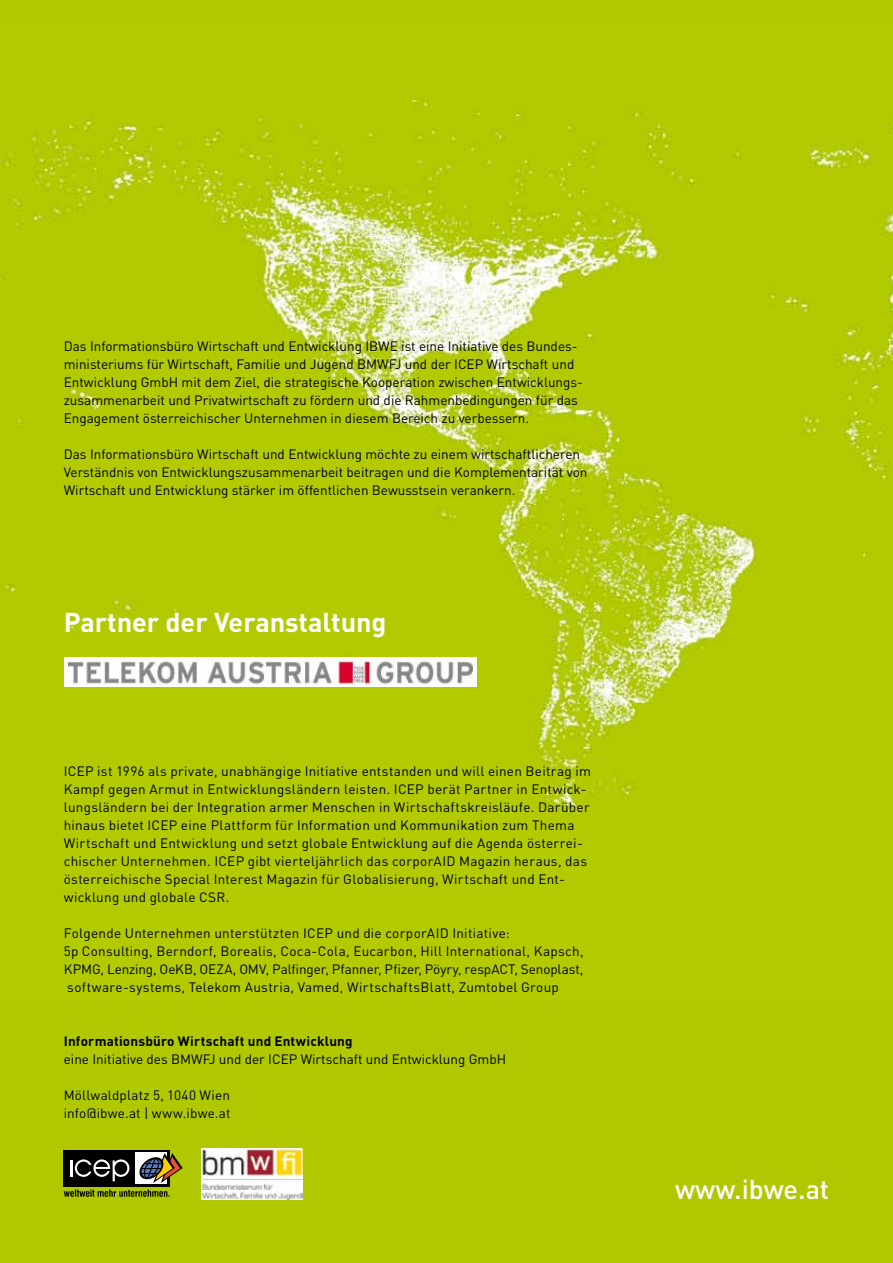
<style>
.page{position:relative;width:893px;height:1263px;background:#b1c800}
.page>*{position:absolute;margin:0;border:0;box-sizing:border-box;transform-origin:0 0}
.t1{font:700 27px "DIN";color:#fff}
.t2{font:500 27px "DIN";color:#fff}
.t3{font:13.5px/18px "DIN";letter-spacing:.01em;color:#000}
.t4{font:700 13.5px "DIN";letter-spacing:.015em;color:#000}
</style>
<div class="page">
<img style="left:0;top:93px;width:893px;height:723px">
<div style="left:64px;top:1150px;width:106px;height:36px;background:#000"></div>
<div style="left:135px;top:1152px;width:32px;height:32px;background:#fff"></div>
<svg style="left:70px;top:1159px;width:59px;height:22px"></svg>
<svg style="left:139px;top:1153px;width:44px;height:30px"></svg>
<svg style="left:64px;top:1189px;width:106px;height:8px"></svg>
<svg style="left:201px;top:1148px;width:101px;height:2px"></svg>
<img style="left:201px;top:1150px;width:101px;height:49px">
<div style="left:64px;top:657px;width:412px;height:30px;background:#fff"></div>
<img style="left:68px;top:661px;width:404px;height:23px">
<p class="t3" style="left:64px;top:337px;width:521px">Das Informationsbüro Wirtschaft und Entwicklung IBWE ist eine Initiative des Bundes&shy;ministeriums für Wirtschaft, Familie und Jugend BMWFJ und der ICEP Wirtschaft und Entwicklung GmbH mit dem Ziel, die strategische Kooperation zwischen Entwicklungs&shy;zusammenarbeit und Privatwirtschaft zu fördern und die Rahmenbedingungen für das Engagement österreichischer Unternehmen in diesem Bereich zu verbessern.</p>
<p class="t3" style="left:64px;top:445px;width:525px">Das Informationsbüro Wirtschaft und Entwicklung möchte zu einem wirtschaftlicheren<br>Verständnis von Entwicklungszusammenarbeit beitragen und die Komplementarität von<br>Wirtschaft und Entwicklung stärker im öffentlichen Bewusstsein verankern.</p>
<h1 class="t1" style="left:64px;top:604px;width:324px">Partner der Veranstaltung</h1>
<p class="t3" style="left:64px;top:762px;width:529px">ICEP ist 1996 als private, unabhängige Initiative entstanden und will einen Beitrag im Kampf gegen Armut in Entwicklungsländern leisten. ICEP berät Partner in Entwick&shy;lungsländern bei der Integration armer Menschen in Wirtschaftskreisläufe. Darüber hinaus bietet ICEP eine Plattform für Information und Kommunikation zum Thema Wirtschaft und Entwicklung und setzt globale Entwicklung auf die Agenda österrei&shy;chischer Unternehmen. ICEP gibt vierteljährlich das corporAID Magazin heraus, das österreichische Special Interest Magazin für Globalisierung, Wirtschaft und Ent&shy;wicklung und globale CSR.</p>
<p class="t3" style="left:64px;top:924px;width:521px">Folgende Unternehmen unterstützten ICEP und die corporAID Initiative:<br>5p Consulting, Berndorf, Borealis, Coca-Cola, Eucarbon, Hill International, Kapsch, KPMG, Lenzing, OeKB, OEZA, OMV, Palfinger, Pfanner, Pfizer, Pöyry, respACT, Senoplast, software-systems, Telekom Austria, Vamed, WirtschaftsBlatt, Zumtobel Group</p>
<p class="t4" style="left:64px;top:1032px;width:290px">Informationsbüro Wirtschaft und Entwicklung</p>
<p class="t3" style="left:64px;top:1050px;width:444px">eine Initiative des BMWFJ und der ICEP Wirtschaft und Entwicklung GmbH</p>
<p class="t3" style="left:64px;top:1086px;width:168px">Möllwaldplatz 5, 1040 Wien info@ibwe.at | www.ibwe.at</p>
<h1 class="t2" style="left:675px;top:1172px;width:155px">www.ibwe.at</h1>
</div>
